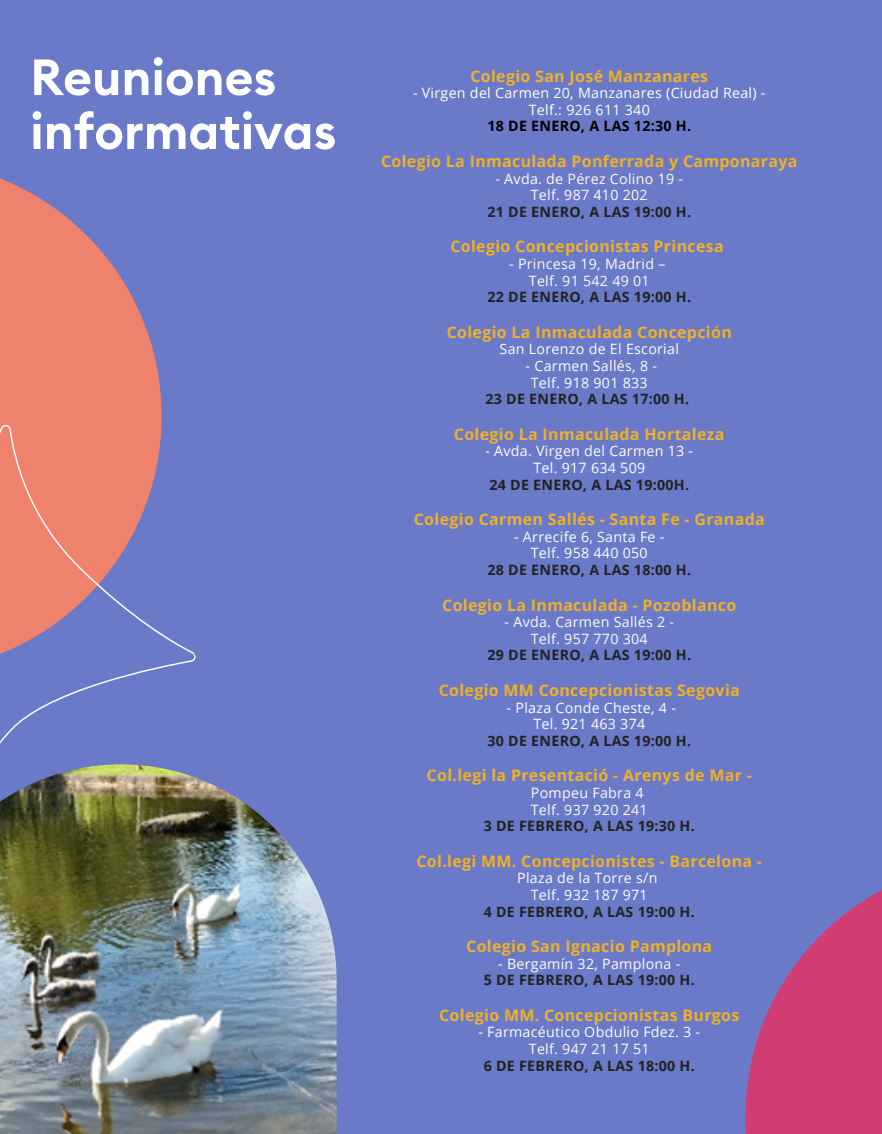
<style>
.page{position:relative;width:882px;height:1134px;background:#6a7ac8}
.page>*{position:absolute;margin:0;border:0;box-sizing:border-box;transform-origin:0 0}
.t1{font:600 50.05px/53.9px "Euclid Circular B";color:#fff}
.t2{font:700 15.92px "Open Sans";letter-spacing:.02em;color:#efb127}
.t3{font:700 14.17px "Open Sans";letter-spacing:.02em;color:#222}
.t4{font:14.17px/16.6px "Open Sans";letter-spacing:.02em;color:#fefefe;text-align:center}
.t5{font:14.17px/16.6px "Open Sans";letter-spacing:.02em;color:#fffaf7;text-align:center}
.t6{font:14.17px/16.6px "Open Sans";letter-spacing:.02em;color:#fff;text-align:center}
.t7{font:700 14.17px "Open Sans";letter-spacing:.02em;color:#000}
</style>
<div class="page">
<svg style="left:0;top:178px;width:161px;height:214px;fill:#ee826c"></svg>
<svg style="left:0;top:392px;width:196px;height:352px"></svg>
<svg style="left:746px;top:890px;width:136px;height:244px;fill:#d13c72"></svg>
<img style="left:0;top:764px;width:337px;height:370px">
<p class="t1" style="left:30px;top:50px;width:308px">Reuniones informativas</p>
<p class="t2" style="left:470px;top:65px;width:239px">Colegio San José Manzanares</p>
<p class="t6" style="left:413px;top:84px;width:354px">- Virgen del Carmen 20, Manzanares (Ciudad Real) -<br>Telf.: 926 611 340</p>
<p class="t7" style="left:487px;top:116px;width:205px">18 DE ENERO, A LAS 12:30 H.</p>
<p class="t2" style="left:381px;top:150px;width:418px">Colegio La Inmaculada Ponferrada y Camponaraya</p>
<p class="t5" style="left:495px;top:170px;width:189px">- Avda. de Pérez Colino 19 -<br>Telf. 987 410 202</p>
<p class="t3" style="left:487px;top:202px;width:205px">21 DE ENERO, A LAS 19:00 H.</p>
<p class="t2" style="left:450px;top:235px;width:275px">Colegio Concepcionistas Princesa</p>
<p class="t5" style="left:509px;top:255px;width:158px">- Princesa 19, Madrid –<br>Telf. 91 542 49 01</p>
<p class="t3" style="left:487px;top:287px;width:205px">22 DE ENERO, A LAS 19:00 H.</p>
<p class="t2" style="left:447px;top:321px;width:287px">Colegio La Inmaculada Concepción</p>
<p class="t4" style="left:500px;top:341px;width:181px">San Lorenzo de El Escorial</p>
<p class="t4" style="left:526px;top:357px;width:133px">- Carmen Sallés, 8 -<br>Telf. 918 901 833</p>
<p class="t3" style="left:485px;top:389px;width:205px">23 DE ENERO, A LAS 17:00 H.</p>
<p class="t2" style="left:454px;top:423px;width:272px">Colegio La Inmaculada Hortaleza</p>
<p class="t4" style="left:485px;top:443px;width:209px">- Avda. Virgen del Carmen 13 -<br>Tel. 917 634 509</p>
<p class="t3" style="left:489px;top:474px;width:201px">24 DE ENERO, A LAS 19:00H.</p>
<p class="t2" style="left:414px;top:508px;width:352px">Colegio Carmen Sallés - Santa Fe - Granada</p>
<p class="t4" style="left:514px;top:528px;width:152px">- Arrecife 6, Santa Fe -<br>Telf. 958 440 050</p>
<p class="t3" style="left:487px;top:560px;width:205px">28 DE ENERO, A LAS 18:00 H.</p>
<p class="t2" style="left:442px;top:594px;width:296px">Colegio La Inmaculada - Pozoblanco</p>
<p class="t5" style="left:505px;top:613px;width:171px">- Avda. Carmen Sallés 2 -<br>Telf. 957 770 304</p>
<p class="t3" style="left:487px;top:645px;width:205px">29 DE ENERO, A LAS 19:00 H.</p>
<p class="t2" style="left:439px;top:679px;width:303px">Colegio MM Concepcionistas Segovia</p>
<p class="t4" style="left:507px;top:699px;width:171px">- Plaza Conde Cheste, 4 -<br>Tel. 921 463 374</p>
<p class="t3" style="left:487px;top:731px;width:205px">30 DE ENERO, A LAS 19:00 H.</p>
<p class="t2" style="left:427px;top:764px;width:327px">Col.legi la Presentació - Arenys de Mar -</p>
<p class="t5" style="left:531px;top:784px;width:118px;text-align:left">Pompeu Fabra 4<br>Telf. 937 920 241</p>
<p class="t3" style="left:484px;top:816px;width:213px">3 DE FEBRERO, A LAS 19:30 H.</p>
<p class="t2" style="left:416px;top:850px;width:347px">Col.legi MM. Concepcionistes - Barcelona -</p>
<p class="t4" style="left:517px;top:870px;width:142px">Plaza de la Torre s/n<br>Telf. 932 187 971</p>
<p class="t3" style="left:484px;top:901px;width:213px">4 DE FEBRERO, A LAS 19:00 H.</p>
<p class="t2" style="left:466px;top:935px;width:248px">Colegio San Ignacio Pamplona</p>
<p class="t5" style="left:498px;top:955px;width:184px">- Bergamín 32, Pamplona -</p>
<p class="t3" style="left:484px;top:970px;width:213px">5 DE FEBRERO, A LAS 19:00 H.</p>
<p class="t2" style="left:439px;top:1004px;width:302px">Colegio MM. Concepcionistas Burgos</p>
<p class="t4" style="left:478px;top:1024px;width:223px">- Farmacéutico Obdulio Fdez. 3 -</p>
<p class="t5" style="left:529px;top:1040px;width:122px">Telf. 947 21 17 51</p>
<p class="t3" style="left:484px;top:1056px;width:213px">6 DE FEBRERO, A LAS 18:00 H.</p>
</div>
